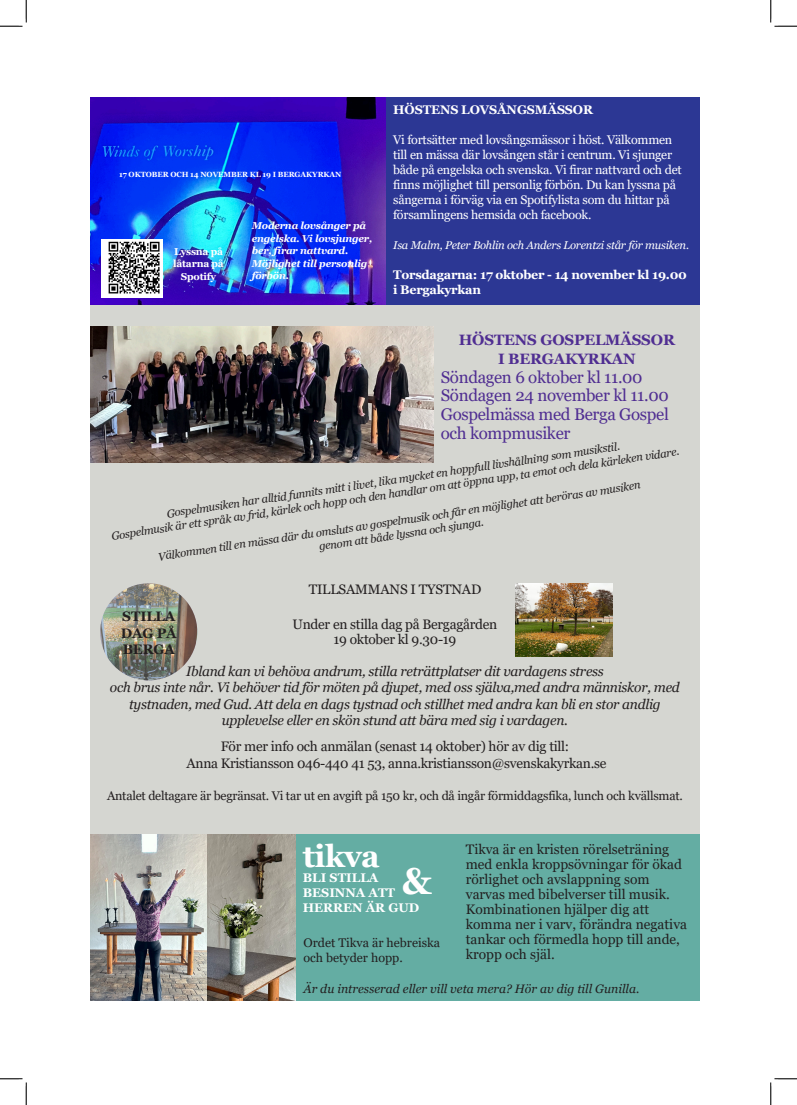
<style>
.page{position:relative;width:797px;height:1105px;background:#fff}
.page>*{position:absolute;margin:0;border:0;box-sizing:border-box;transform-origin:0 0}
._13_Citat{font:700 37.5px "Georgia";color:#fff}
._13_Citat-2{font:700 31.25px "Georgia";letter-spacing:-.02em;color:#fff}
._13_Citat-3{font:16.88px/18.8px "Georgia";letter-spacing:-.02em;color:#502e92}
._13_Citat-4{font:700 15px "Georgia";letter-spacing:-.01em;color:#502e92}
._13_Citat-5{font:italic 13.75px/16.2px "Georgia";letter-spacing:-.02em;color:#231f20;text-align:center}
._13_Citat-6{font:13.75px/15px "Georgia";color:#231f20}
._13_Citat-7{font:13.75px "Georgia";letter-spacing:-.02em;color:#231f20}
._13_Citat-8{font:700 13.75px/16.2px "Georgia";letter-spacing:-.01em;color:#231f20;text-align:justify}
._13_Citat-9{font:12.5px/15px "Georgia";letter-spacing:-.02em;color:#fff}
._13_Citat-10{font:700 12.5px/15px "Georgia";letter-spacing:-.01em;color:#fff}
._13_Citat-11{font:12.5px "Georgia";letter-spacing:-.02em;color:#231f20}
._13_Citat-12{font:12.5px "Georgia";color:#231f20}
.t1{font:italic 12.25px "Georgia";color:#231f20}
._13_Citat-13{font:italic 11.25px "Georgia";color:#231f20}
._13_Citat-14{font:italic 11.25px "Georgia";letter-spacing:-.02em;color:#fff}
._13_Citat-15{font:italic 700 10px "Georgia";letter-spacing:-.02em;color:#fff}
._13_Citat-16{font:700 10px "Georgia";letter-spacing:-.02em;color:#fff}
._13_Citat-17{font:700 7.5px "Georgia";letter-spacing:-.01em;color:#fff}
</style>
<div class="page">
<div style="left:90px;top:97px;width:609px;height:904px;background:#d5d6d1"></div>
<div style="left:296px;top:835px;width:404px;height:166px;background:#64ada3"></div>
<img style="left:90px;top:97px;width:296px;height:208px">
<img style="left:101px;top:239px;width:62px;height:59px">
<div style="left:386px;top:97px;width:313px;height:208px;background:#2c3794"></div>
<img style="left:90px;top:327px;width:344px;height:135px">
<img style="left:100px;top:583px;width:97px;height:97px;border-radius:49px">
<img style="left:515px;top:583px;width:97px;height:73px">
<img style="left:90px;top:835px;width:206px;height:166px">
<svg style="left:0;top:0;width:27px;height:27px"></svg>
<svg style="left:0;top:1078px;width:27px;height:27px"></svg>
<svg style="left:770px;top:0;width:27px;height:27px"></svg>
<svg style="left:770px;top:1078px;width:27px;height:27px"></svg>
<p class="_13_Citat-10" style="left:393px;top:102px;width:201px">HÖSTENS LOVSÅNGSMÄSSOR</p>
<p class="_13_Citat-9" style="left:393px;top:132px;width:290px">Vi fortsätter med lovsångsmässor i höst. Välkommen till en mässa där lovsången står i centrum. Vi sjunger både på engelska och svenska. Vi firar nattvard och det finns möjlighet till personlig förbön. Du kan lyssna på sångerna i förväg via en Spotifylista som du hittar på församlingens hemsida och facebook.</p>
<p class="_13_Citat-14" style="left:393px;top:238px;width:297px">Isa Malm, Peter Bohlin och Anders Lorentzi står för musiken.</p>
<p class="_13_Citat-10" style="left:393px;top:267px;width:295px">Torsdagarna: 17 oktober - 14 november kl 19.00 i Bergakyrkan</p>
<p class="_13_Citat-4" style="left:459px;top:330px;width:218px">HÖSTENS GOSPELMÄSSOR</p>
<p class="_13_Citat-4" style="left:498px;top:349px;width:139px">I BERGAKYRKAN</p>
<p class="_13_Citat-3" style="left:441px;top:368px;width:203px">Söndagen 6 oktober kl 11.00</p>
<p class="_13_Citat-3" style="left:441px;top:387px;width:229px">Söndagen 24 november kl 11.00</p>
<p class="_13_Citat-3" style="left:441px;top:405px;width:229px">Gospelmässa med Berga Gospel och kompmusiker</p>
<p class="_13_Citat-13" style="left:166px;top:509px;width:459px;rotate:-9deg">Gospelmusiken har alltid funnits mitt i livet, lika mycket en hoppfull livshållning som musikstil.</p>
<p class="_13_Citat-17" style="left:119px;top:170px;width:224px">17 OKTOBER OCH 14 NOVEMBER KL 19 I BERGAKYRKAN</p>
<p class="_13_Citat-15" style="left:252px;top:219px;width:116px">Moderna lovsånger på</p>
<p class="_13_Citat-15" style="left:252px;top:232px;width:122px">engelska. Vi lovsjunger,</p>
<p class="_13_Citat-15" style="left:252px;top:244px;width:98px">ber, firar nattvard.</p>
<p class="_13_Citat-15" style="left:252px;top:257px;width:117px">Möjlighet till personlig</p>
<p class="_13_Citat-15" style="left:252px;top:269px;width:39px">förbön.</p>
<p class="_13_Citat-16" style="left:174px;top:245px;width:51px">Lyssna på</p>
<p class="_13_Citat-16" style="left:173px;top:257px;width:52px">låtarna på</p>
<p class="_13_Citat-16" style="left:181px;top:270px;width:37px">Spotify</p>
<p class="_13_Citat-13" style="left:111px;top:531px;width:575px;rotate:-9deg">Gospelmusik är ett språk av frid, kärlek och hopp och den handlar om att öppna upp, ta emot och dela kärleken vidare.</p>
<p class="_13_Citat-13" style="left:157px;top:552px;width:489px;rotate:-9deg">Välkommen till en mässa där du omsluts av gospelmusik och får en möjlighet att beröras av musiken</p>
<p class="_13_Citat-13" style="left:318px;top:540px;width:168px;rotate:-9deg">genom att både lyssna och sjunga.</p>
<p class="_13_Citat-6" style="left:309px;top:582px;width:174px">TILLSAMMANS I TYSTNAD</p>
<p class="_13_Citat-7" style="left:292px;top:616px;width:206px">Under en stilla dag på Bergagården</p>
<p class="_13_Citat-7" style="left:333px;top:631px;width:124px">19 oktober kl 9.30-19</p>
<p class="_13_Citat-5" style="left:186px;top:663px;width:419px">Ibland kan vi behöva andrum, stilla reträttplatser dit vardagens stress</p>
<p class="_13_Citat-5" style="left:110px;top:680px;width:571px">och brus inte når. Vi behöver tid för möten på djupet, med oss själva,med andra människor, med tystnaden, med Gud. Att dela en dags tystnad och stillhet med andra kan bli en stor andlig</p>
<p class="_13_Citat-5" style="left:222px;top:712px;width:347px">upplevelse eller en skön stund att bära med sig i vardagen.</p>
<p class="_13_Citat-7" style="left:221px;top:738px;width:350px">För mer info och anmälan (senast 14 oktober) hör av dig till:</p>
<p class="_13_Citat-7" style="left:186px;top:754px;width:421px">Anna Kristiansson 046-440 41 53, anna.kristiansson@svenskakyrkan.se</p>
<p class="_13_Citat-11" style="left:107px;top:788px;width:577px">Antalet deltagare är begränsat. Vi tar ut en avgift på 150 kr, och då ingår förmiddagsfika, lunch och kvällsmat.</p>
<p class="_13_Citat-8" style="left:121px;top:608px;width:57px">STILLA DAG PÅ BERGA</p>
<p class="_13_Citat-6" style="left:466px;top:842px;width:223px">Tikva är en kristen rörelseträning med enkla kroppsövningar för ökad rörlighet och avslappning som varvas med bibelverser till musik.<br>Kombinationen hjälper dig att komma ner i varv, förändra negativa tankar och förmedla hopp till ande, kropp och själ.</p>
<p class="_13_Citat-2" style="left:303px;top:836px;width:79px">tikva</p>
<p class="_13_Citat-10" style="left:303px;top:870px;width:77px">BLI STILLA</p>
<p class="_13_Citat-10" style="left:303px;top:885px;width:94px">BESINNA ATT</p>
<p class="_13_Citat-10" style="left:303px;top:900px;width:118px">HERREN ÄR GUD</p>
<p class="_13_Citat-12" style="left:303px;top:935px;width:138px">Ordet Tikva är hebreiska</p>
<p class="_13_Citat-12" style="left:303px;top:950px;width:101px">och betyder hopp.</p>
<p class="t1" style="left:303px;top:980px;width:337px">Är du intresserad eller vill veta mera? Hör av dig till Gunilla.</p>
<p class="_13_Citat" style="left:401px;top:857px;width:31px">&amp;</p>
</div>
